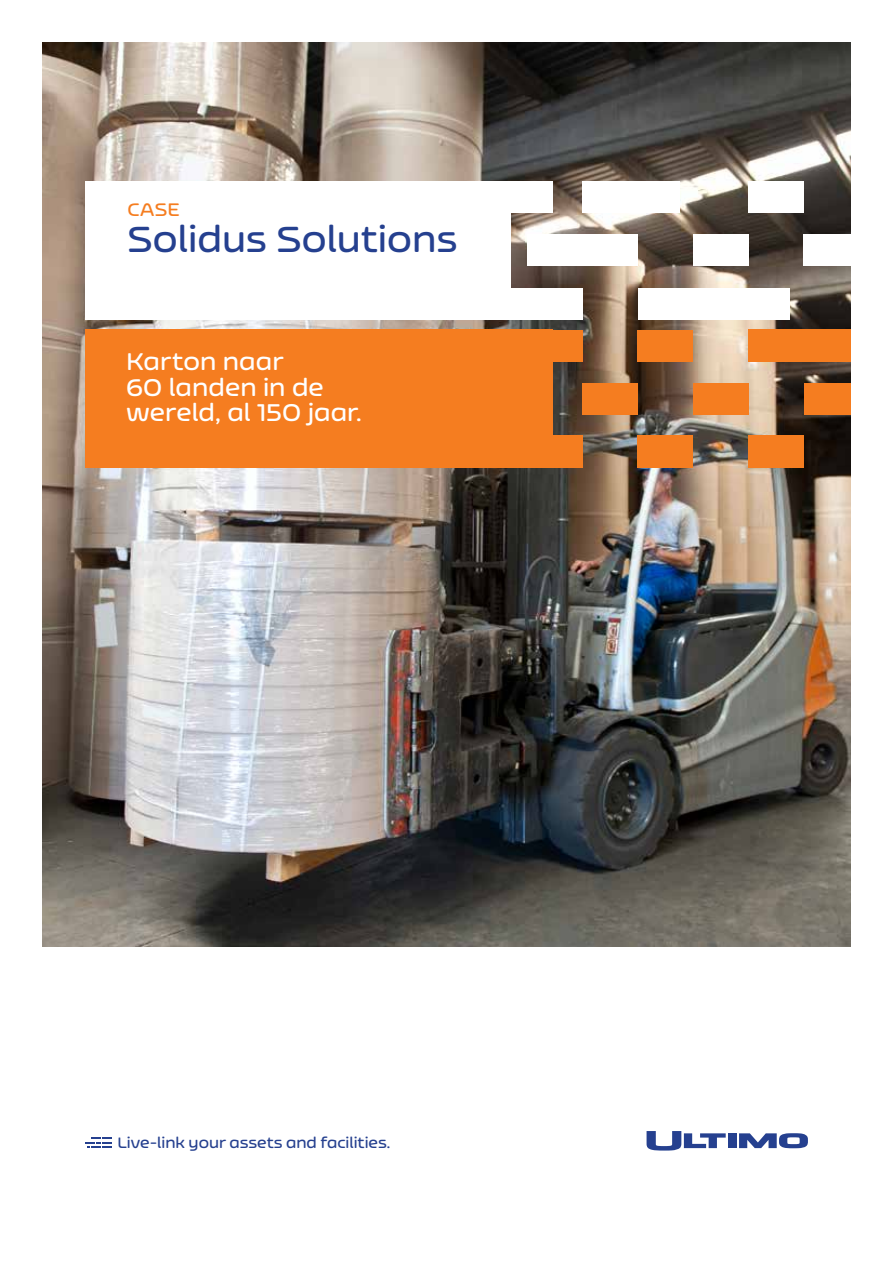
<style>
.page{position:relative;width:893px;height:1263px;background:#fff}
.page>*{position:absolute;margin:0;border:0;box-sizing:border-box;transform-origin:0 0}
.t1{font:600 36px "Nizzoli Alt Rd";color:#25408f}
.t2{font:600 24px/25.5px "Nizzoli Alt Rd";letter-spacing:.005em;color:#fff}
.t3{font:600 18px "Nizzoli Alt Rd";color:#f57d20}
.t4{font:600 15px "Nizzoli Alt Rd";color:#25408f}
</style>
<div class="page">
<img style="left:43px;top:43px;width:807px;height:903px">
<div style="left:804px;top:383px;width:46px;height:32px;background:#f57d20"></div>
<div style="left:693px;top:383px;width:55px;height:32px;background:#f57d20"></div>
<div style="left:583px;top:383px;width:55px;height:32px;background:#f57d20"></div>
<div style="left:804px;top:234px;width:55px;height:32px;background:#fff"></div>
<div style="left:693px;top:234px;width:55px;height:32px;background:#fff"></div>
<div style="left:527px;top:234px;width:111px;height:32px;background:#fff"></div>
<div style="left:804px;top:330px;width:46px;height:32px;background:#f57d20"></div>
<div style="left:748px;top:330px;width:56px;height:32px;background:#f57d20"></div>
<div style="left:638px;top:330px;width:55px;height:31px;background:#f57d20"></div>
<div style="left:527px;top:330px;width:56px;height:31px;background:#f57d20"></div>
<div style="left:748px;top:435px;width:56px;height:33px;background:#f57d20"></div>
<div style="left:638px;top:435px;width:55px;height:33px;background:#f57d20"></div>
<div style="left:527px;top:435px;width:56px;height:33px;background:#f57d20"></div>
<div style="left:748px;top:181px;width:56px;height:32px;background:#fff"></div>
<div style="left:583px;top:181px;width:97px;height:32px;background:#fff"></div>
<div style="left:497px;top:181px;width:56px;height:32px;background:#fff"></div>
<div style="left:638px;top:288px;width:151px;height:32px;background:#fff"></div>
<div style="left:527px;top:288px;width:56px;height:32px;background:#fff"></div>
<div style="left:472px;top:288px;width:55px;height:32px;background:#fff"></div>
<div style="left:85px;top:181px;width:425px;height:139px;background:#fff"></div>
<div style="left:85px;top:330px;width:468px;height:138px;background:#f57d20"></div>
<svg style="left:647px;top:1131px;width:79px;height:19px"></svg>
<div style="left:728px;top:1133px;width:8px;height:15px;background:#25408f"></div>
<svg style="left:739px;top:1133px;width:69px;height:15px"></svg>
<svg style="left:85px;top:1137px;width:27px;height:11px"></svg>
<p class="t3" style="left:128px;top:199px;width:54px">CASE</p>
<h1 class="t1" style="left:128px;top:219px;width:331px">Solidus Solutions</h1>
<p class="t2" style="left:126px;top:348px;width:237px">Karton naar<br>60 landen in de wereld, al 150 jaar.</p>
<p class="t4" style="left:117px;top:1134px;width:274px">Live-link your assets and facilities.</p>
</div>
